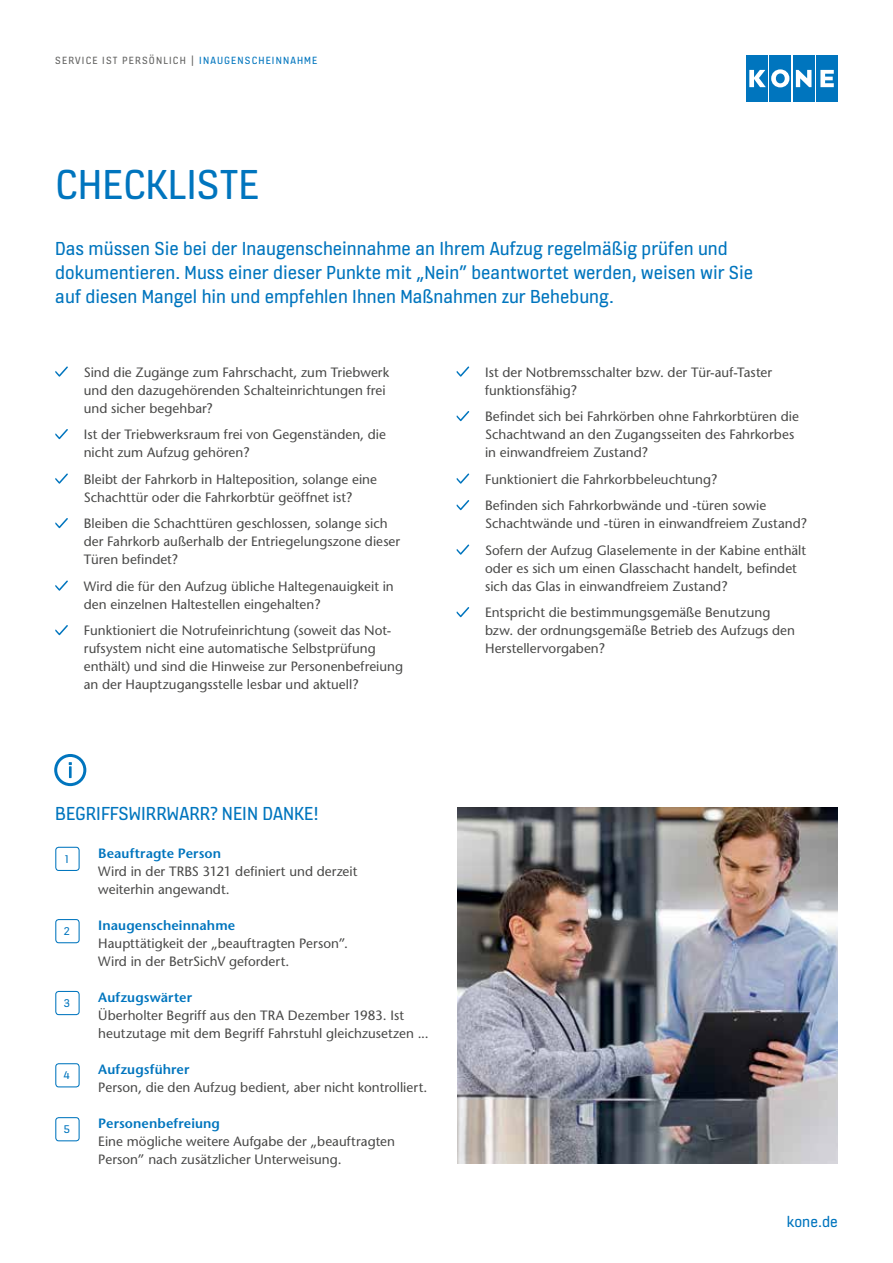
<style>
.page{position:relative;width:893px;height:1263px;background:#fff}
.page>*{position:absolute;margin:0;border:0;box-sizing:border-box;transform-origin:0 0}
.t1{font:45px "KONE Information v 12";color:#0075be}
.t2{font:20.25px/24px "KONE Information v 12";color:#0075be}
.t3{font:16.5px "KONE Information v 12";color:#0075be}
.t4{font:13.5px/18px "Stone Sans";letter-spacing:.005em;color:#494948}
.t5{font:600 13.5px "Stone Sans";letter-spacing:.005em;color:#0075be}
.t6{font:12px "KONE Information v 12";color:#0075be}
.t7{font:11.25px "KONE Information v 12";letter-spacing:.1em;color:#636362}
.s1{color:#0075be}
</style>
<div class="page">
<svg style="left:55px;top:366px;width:13px;height:11px"></svg>
<svg style="left:55px;top:429px;width:13px;height:10px"></svg>
<svg style="left:55px;top:473px;width:13px;height:11px"></svg>
<svg style="left:55px;top:518px;width:13px;height:10px"></svg>
<svg style="left:55px;top:580px;width:13px;height:11px"></svg>
<svg style="left:55px;top:625px;width:13px;height:10px"></svg>
<svg style="left:457px;top:366px;width:12px;height:11px"></svg>
<svg style="left:457px;top:411px;width:12px;height:10px"></svg>
<svg style="left:457px;top:473px;width:12px;height:11px"></svg>
<svg style="left:457px;top:500px;width:12px;height:10px"></svg>
<svg style="left:457px;top:544px;width:12px;height:11px"></svg>
<svg style="left:457px;top:607px;width:12px;height:10px"></svg>
<div style="left:55px;top:847px;width:25px;height:24px;border:1px solid #0075be;border-radius:3px"></div>
<div style="left:55px;top:919px;width:25px;height:24px;border:1px solid #0075be;border-radius:3px"></div>
<div style="left:55px;top:991px;width:25px;height:24px;border:1px solid #0075be;border-radius:3px"></div>
<div style="left:55px;top:1063px;width:25px;height:24px;border:1px solid #0075be;border-radius:3px"></div>
<div style="left:55px;top:1117px;width:25px;height:24px;border:1px solid #0075be;border-radius:3px"></div>
<svg style="left:54px;top:754px;width:32px;height:32px"></svg>
<img style="left:457px;top:807px;width:381px;height:357px">
<div style="left:746px;top:55px;width:21px;height:47px;background:#0075be"></div>
<div style="left:793px;top:55px;width:21px;height:47px;background:#0075be"></div>
<svg style="left:796px;top:70px;width:15px;height:17px"></svg>
<div style="left:770px;top:55px;width:21px;height:47px;background:#0075be"></div>
<svg style="left:749px;top:69px;width:40px;height:18px"></svg>
<div style="left:816px;top:55px;width:22px;height:47px;background:#0075be"></div>
<svg style="left:820px;top:70px;width:14px;height:17px"></svg>
<p class="t7" style="left:55px;top:54px;width:264px">SERVICE IST PERSÖNLICH | <span class="s1">INAUGENSCHEINNAHME</span></p>
<h1 class="t1" style="left:55px;top:158px;width:205px">CHECKLISTE</h1>
<h2 class="t2" style="left:55px;top:236px;width:699px">Das müssen Sie bei der Inaugenscheinnahme an Ihrem Aufzug regelmäßig prüfen und dokumentieren. Muss einer dieser Punkte mit „Nein” beantwortet werden, weisen wir Sie auf diesen Mangel hin und empfehlen Ihnen Maßnahmen zur Behebung.</h2>
<p class="t4" style="left:84px;top:363px;width:307px">Sind die Zugänge zum Fahrschacht, zum Triebwerk und den dazugehörenden Schalteinrichtungen frei und sicher begehbar?</p>
<p class="t4" style="left:84px;top:425px;width:304px">Ist der Triebwerksraum frei von Gegenständen, die nicht zum Aufzug gehören?</p>
<p class="t4" style="left:84px;top:470px;width:295px">Bleibt der Fahrkorb in Halteposition, solange eine<br>Schachttür oder die Fahrkorbtür geöffnet ist?</p>
<p class="t4" style="left:84px;top:514px;width:318px">Bleiben die Schachttüren geschlossen, solange sich der Fahrkorb außerhalb der Entriegelungszone dieser<br>Türen befindet?</p>
<p class="t4" style="left:84px;top:577px;width:312px">Wird die für den Aufzug übliche Haltegenauigkeit in den einzelnen Haltestellen eingehalten?</p>
<p class="t4" style="left:84px;top:621px;width:321px">Funktioniert die Notrufeinrichtung (soweit das Not&shy;rufsystem nicht eine automatische Selbstprüfung enthält) und sind die Hinweise zur Personenbefreiung an der Hauptzugangsstelle lesbar und aktuell?</p>
<h2 class="t2" style="left:55px;top:802px;width:265px">BEGRIFFSWIRRWARR? NEIN DANKE!</h2>
<p class="t6" style="left:65px;top:852px;width:6px">1</p>
<p class="t5" style="left:98px;top:845px;width:124px">Beauftragte Person</p>
<p class="t4" style="left:98px;top:862px;width:261px">Wird in der TRBS 3121 definiert und derzeit weiterhin angewandt.</p>
<p class="t5" style="left:98px;top:917px;width:138px">Inaugenscheinnahme</p>
<p class="t4" style="left:98px;top:934px;width:251px">Haupttätigkeit der „beauftragten Person”.<br>Wird in der BetrSichV gefordert.</p>
<p class="t5" style="left:98px;top:989px;width:95px">Aufzugswärter</p>
<p class="t4" style="left:98px;top:1006px;width:332px">Überholter Begriff aus den TRA Dezember 1983. Ist heutzutage mit dem Begriff Fahrstuhl gleichzusetzen ...</p>
<p class="t6" style="left:64px;top:924px;width:7px">2</p>
<p class="t6" style="left:64px;top:996px;width:8px">3</p>
<p class="t6" style="left:64px;top:1068px;width:8px">4</p>
<p class="t6" style="left:64px;top:1122px;width:8px">5</p>
<p class="t5" style="left:98px;top:1061px;width:93px">Aufzugsführer</p>
<p class="t4" style="left:98px;top:1078px;width:330px">Person, die den Aufzug bedient, aber nicht kontrolliert.</p>
<p class="t5" style="left:98px;top:1115px;width:123px">Personenbefreiung</p>
<p class="t4" style="left:98px;top:1132px;width:298px">Eine mögliche weitere Aufgabe der „beauftragten<br>Person” nach zusätzlicher Unterweisung.</p>
<p class="t4" style="left:485px;top:363px;width:289px">Ist der Notbremsschalter bzw. der Tür-auf-Taster funktionsfähig?</p>
<p class="t4" style="left:485px;top:407px;width:315px">Befindet sich bei Fahrkörben ohne Fahrkorbtüren die<br>Schachtwand an den Zugangsseiten des Fahrkorbes in einwandfreiem Zustand?</p>
<p class="t4" style="left:485px;top:466px;width:283px;line-height:26.5px">Funktioniert die Fahrkorbbeleuchtung?<br>Befinden sich Fahrkorbwände und -türen sowie</p>
<p class="t4" style="left:485px;top:510px;width:323px;line-height:26.5px">Schachtwände und -türen in einwandfreiem Zustand?<br>Sofern der Aufzug Glaselemente in der Kabine enthält</p>
<p class="t4" style="left:485px;top:559px;width:313px">oder es sich um einen Glasschacht handelt, befindet sich das Glas in einwandfreiem Zustand?</p>
<p class="t4" style="left:485px;top:603px;width:311px">Entspricht die bestimmungsgemäße Benutzung bzw. der ordnungsgemäße Betrieb des Aufzugs den<br>Herstellervorgaben?</p>
<p class="t3" style="left:787px;top:1212px;width:52px">kone.de</p>
</div>
